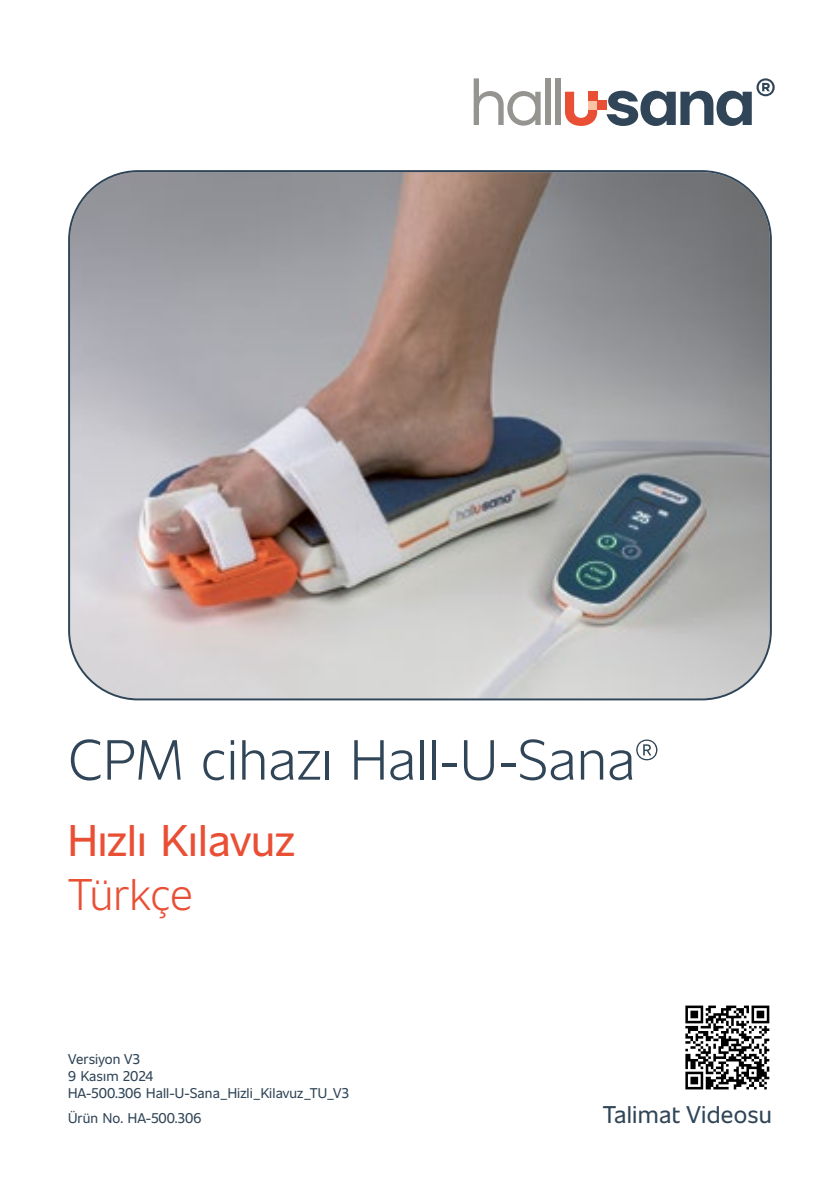
<style>
.page{position:relative;width:840px;height:1191px;background:#fff}
.page>*{position:absolute;margin:0;border:0;box-sizing:border-box;transform-origin:0 0}
.t1{font:300 56px "Unitext";letter-spacing:.005em;color:#304557}
.t2{font:44px "Unitext";letter-spacing:.005em;color:#e94f34}
.t3{font:300 44px "Unitext";letter-spacing:-.01em;color:#e94f34}
.t4{font:24px "Unitext";letter-spacing:.01em;color:#304557}
.t5{font:14px/17px "Unitext";letter-spacing:.01em;color:#304557}
</style>
<div class="page">
<img style="left:70px;top:172px;width:699px;height:526px">
<svg style="left:565px;top:92px;width:32px;height:34px"></svg>
<div style="left:587px;top:92px;width:10px;height:9px;background:#e94f34"></div>
<div style="left:597px;top:101px;width:9px;height:9px;background:#e94f34"></div>
<svg style="left:473px;top:78px;width:67px;height:48px"></svg>
<div style="left:545px;top:78px;width:5px;height:47px;background:#959490"></div>
<div style="left:555px;top:78px;width:5px;height:47px;background:#959490"></div>
<svg style="left:606px;top:78px;width:168px;height:48px"></svg>
<svg style="left:685px;top:1005px;width:85px;height:85px"></svg>
<svg style="left:685px;top:1005px;width:83px;height:84px"></svg>
<h1 class="t1" style="left:68px;top:720px;width:592px">CPM cihazı Hall-U-Sana®</h1>
<h2 class="t2" style="left:68px;top:808px;width:228px">Hızlı Kılavuz</h2>
<h2 class="t3" style="left:68px;top:863px;width:126px">Türkçe</h2>
<p class="t5" style="left:68px;top:1049px;width:282px">Versiyon V3<br>9 Kasım 2024<br>HA-500.306 Hall-U-Sana_Hizli_Kilavuz_TU_V3</p>
<p class="t5" style="left:68px;top:1108px;width:135px">Ürün No. HA-500.306</p>
<h3 class="t4" style="left:602px;top:1097px;width:170px">Talimat Videosu</h3>
</div>
